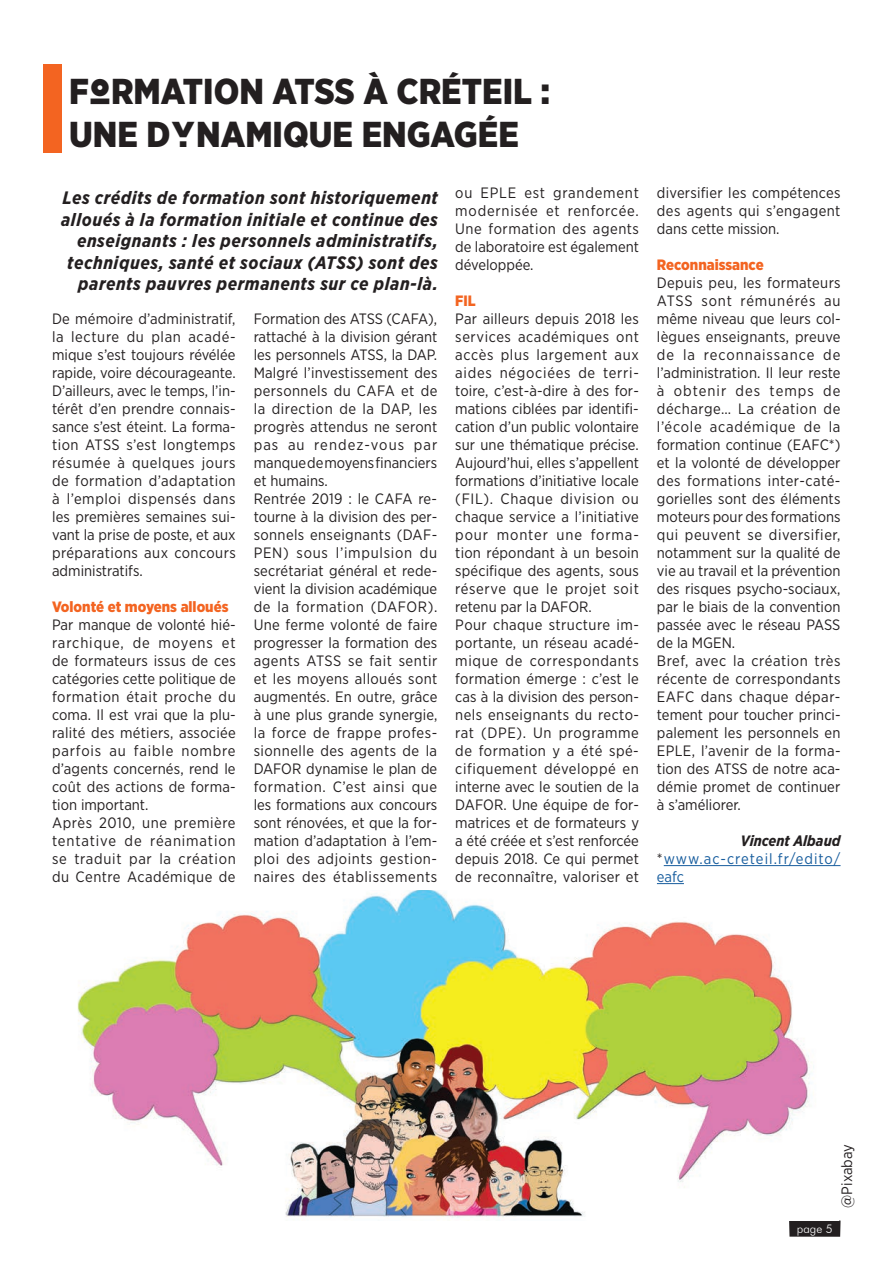
<style>
.page{position:relative;width:893px;height:1263px;background:#fff}
.page>*{position:absolute;margin:0;border:0;box-sizing:border-box;transform-origin:0 0}
.t1{font:900 36px/43.2px "Gotham Narrow";color:#231f20}
.t2{font:italic 700 18px/21.6px "Gotham Narrow";letter-spacing:.03em;color:#231f20;text-align:right}
.t3{font:15px/18px "Gotham Narrow";letter-spacing:.01em;color:#231f20}
.t4{font:15px/18px "Gotham Narrow";letter-spacing:.065em;color:#175d9e;text-align:justify}
.t5{font:900 15px "Gotham Narrow";letter-spacing:-.005em;color:#f36421}
.t6{font:300 12px "Futura BT";color:#fff}
.s1{font-family:"CFDT";font-stretch:condensed}
.s2{font-weight:700;font-style:italic;color:#231f20}
.s3{color:#231f20}
</style>
<div class="page">
<div style="left:789px;top:1220px;width:51px;height:17px;background:#231f20"></div>
<hr style="left:664px;top:865px;width:176px;height:1px;background:#175d9e">
<svg style="left:657px;top:883px;width:27px;height:1px"></svg>
<div style="left:43px;top:64px;width:18px;height:88px;background:#f36421"></div>
<img style="left:77px;top:890px;width:737px;height:328px">
<h1 class="t1" style="left:69px;top:69px;width:483px;text-indent:294px">à Créteil : une d<span class="s1">y</span>namique engagée</h1>
<h1 class="t1" style="left:69px;top:69px;width:225px">F<span class="s1">o</span>rmation ATSS</h1>
<p class="t2" style="left:61px;top:187px;width:378px">Les crédits de formation sont historiquement alloués à la formation initiale et continue des enseignants : les personnels administratifs, techniques, santé et sociaux (ATSS) sont des parents pauvres permanents sur ce plan-là.</p>
<p class="t3" style="left:52px;top:309px;width:185px;text-align:justify">De mémoire d’administratif, la lecture du plan acadé&shy;mique s’est toujours révélée rapide, voire décourageante.<br>D’ailleurs, avec le temps, l’in&shy;térêt d’en prendre connais&shy;sance s’est éteint. La forma&shy;tion ATSS s’est longtemps résumée à quelques jours de formation d’adaptation à l’emploi dispensés dans les premières semaines sui&shy;vant la prise de poste, et aux préparations aux concours administratifs.</p>
<p class="t5" style="left:52px;top:597px;width:178px">Volonté et moyens alloués</p>
<p class="t3" style="left:52px;top:615px;width:185px">Par manque de volonté hié&shy;rarchique, de moyens et de formateurs issus de ces catégories cette politique de formation était proche du coma. Il est vrai que la plu&shy;ralité des métiers, associée parfois au faible nombre d’agents concernés, rend le coût des actions de forma&shy;tion important.<br>Après 2010, une première tentative de réanimation se traduit par la création du Centre Académique de</p>
<p class="t3" style="left:254px;top:309px;width:185px">Formation des ATSS (CAFA), rattaché à la division gérant les personnels ATSS, la DAP.<br>Malgré l’investissement des personnels du CAFA et de la direction de la DAP, les progrès attendus ne seront pas au rendez-vous par manque de moyens financiers et humains.<br>Rentrée 2019 : le CAFA re&shy;tourne à la division des per&shy;sonnels enseignants (DAF-<br>PEN) sous l’impulsion du secrétariat général et rede&shy;vient la division académique de la formation (DAFOR).<br>Une ferme volonté de faire progresser la formation des agents ATSS se fait sentir et les moyens alloués sont augmentés. En outre, grâce à une plus grande synergie, la force de frappe profes&shy;sionnelle des agents de la<br>DAFOR dynamise le plan de formation. C’est ainsi que les formations aux concours sont rénovées, et que la for&shy;mation d’adaptation à l’em&shy;ploi des adjoints gestion&shy;naires des établissements</p>
<p class="t3" style="left:455px;top:183px;width:185px;text-align:justify">ou EPLE est grandement modernisée et renforcée.<br>Une formation des agents de laboratoire est également développée.</p>
<p class="t5" style="left:455px;top:291px;width:15px">FIL</p>
<p class="t3" style="left:455px;top:309px;width:185px">Par ailleurs depuis 2018 les services académiques ont accès plus largement aux aides négociées de terri&shy;toire, c’est-à-dire à des for&shy;mations ciblées par identifi&shy;cation d’un public volontaire sur une thématique précise.<br>Aujourd’hui, elles s’appellent formations d’initiative locale (FIL). Chaque division ou chaque service a l’initiative pour monter une forma&shy;tion répondant à un besoin spécifique des agents, sous réserve que le projet soit retenu par la DAFOR.<br>Pour chaque structure im&shy;portante, un réseau acadé&shy;mique de correspondants formation émerge : c’est le cas à la division des person&shy;nels enseignants du recto&shy;rat (DPE). Un programme de formation y a été spé&shy;cifiquement développé en interne avec le soutien de la<br>DAFOR. Une équipe de for&shy;matrices et de formateurs y a été créée et s’est renforcée depuis 2018. Ce qui permet de reconnaître, valoriser et</p>
<p class="t3" style="left:657px;top:183px;width:185px;text-align:justify">diversifier les compétences des agents qui s’engagent dans cette mission.</p>
<p class="t5" style="left:657px;top:255px;width:108px">Reconnaissance</p>
<p class="t3" style="left:657px;top:273px;width:185px">Depuis peu, les formateurs<br>ATSS sont rémunérés au même niveau que leurs col&shy;lègues enseignants, preuve de la reconnaissance de l’administration. Il leur reste à obtenir des temps de décharge… La création de l’école académique de la formation continue (EAFC*) et la volonté de développer des formations inter-caté&shy;gorielles sont des éléments moteurs pour des formations qui peuvent se diversifier, notamment sur la qualité de vie au travail et la prévention des risques psycho-sociaux, par le biais de la convention passée avec le réseau PASS de la MGEN.<br>Bref, avec la création très récente de correspondants<br>EAFC dans chaque dépar&shy;tement pour toucher princi&shy;palement les personnels en<br>EPLE, l’avenir de la forma&shy;tion des ATSS de notre aca&shy;démie promet de continuer à s’améliorer.</p>
<p class="t4" style="left:657px;top:831px;width:185px;text-indent:84px"><span class="s2">Vincent Albaud </span><span class="s3">*</span>www.ac-creteil.fr/edito/ eafc</p>
<p class="t6" style="left:797px;top:1222px;width:37px">page 5</p>
<p class="t3" style="left:837px;top:1208px;width:65px;rotate:-90deg">@Pixabay</p>
</div>
